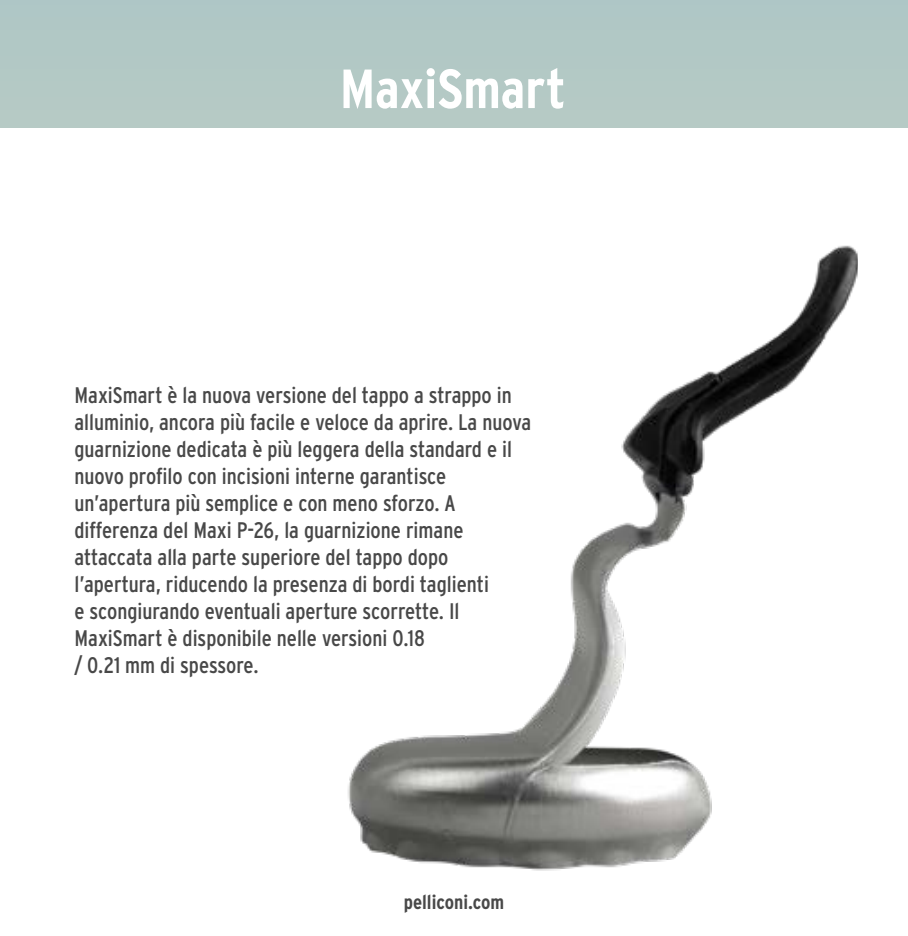
<style>
.page{position:relative;width:908px;height:936px;background:#fff}
.page>*{position:absolute;margin:0;border:0;box-sizing:border-box;transform-origin:0 0}
.t1{font:700 condensed 55px "Interstate";color:#fff}
.t2{font:condensed 22.5px/27px "Interstate";color:#484848}
.t3{font:700 condensed 20px "Interstate";color:#484848}
</style>
<div class="page">
<div style="left:0;top:0;width:907px;height:128px;background:#b2c8c5"></div>
<img style="left:348px;top:245px;width:509px;height:626px">
<h1 class="t1" style="left:340px;top:58px;width:227px">MaxiSmart</h1>
<p class="t2" style="left:74px;top:381px;width:458px">MaxiSmart è la nuova versione del tappo a strappo in alluminio, ancora più facile e veloce da aprire. La nuova guarnizione dedicata è più leggera della standard e il nuovo profilo con incisioni interne garantisce un’apertura più semplice e con meno sforzo. A differenza del Maxi P-26, la guarnizione rimane attaccata alla parte superiore del tappo dopo l’apertura, riducendo la presenza di bordi taglienti<br>e scongiurando eventuali aperture scorrette. Il MaxiSmart è disponibile nelle versioni 0.18<br>/ 0.21 mm di spessore.</p>
<p class="t3" style="left:403px;top:891px;width:102px">pelliconi.com</p>
</div>
